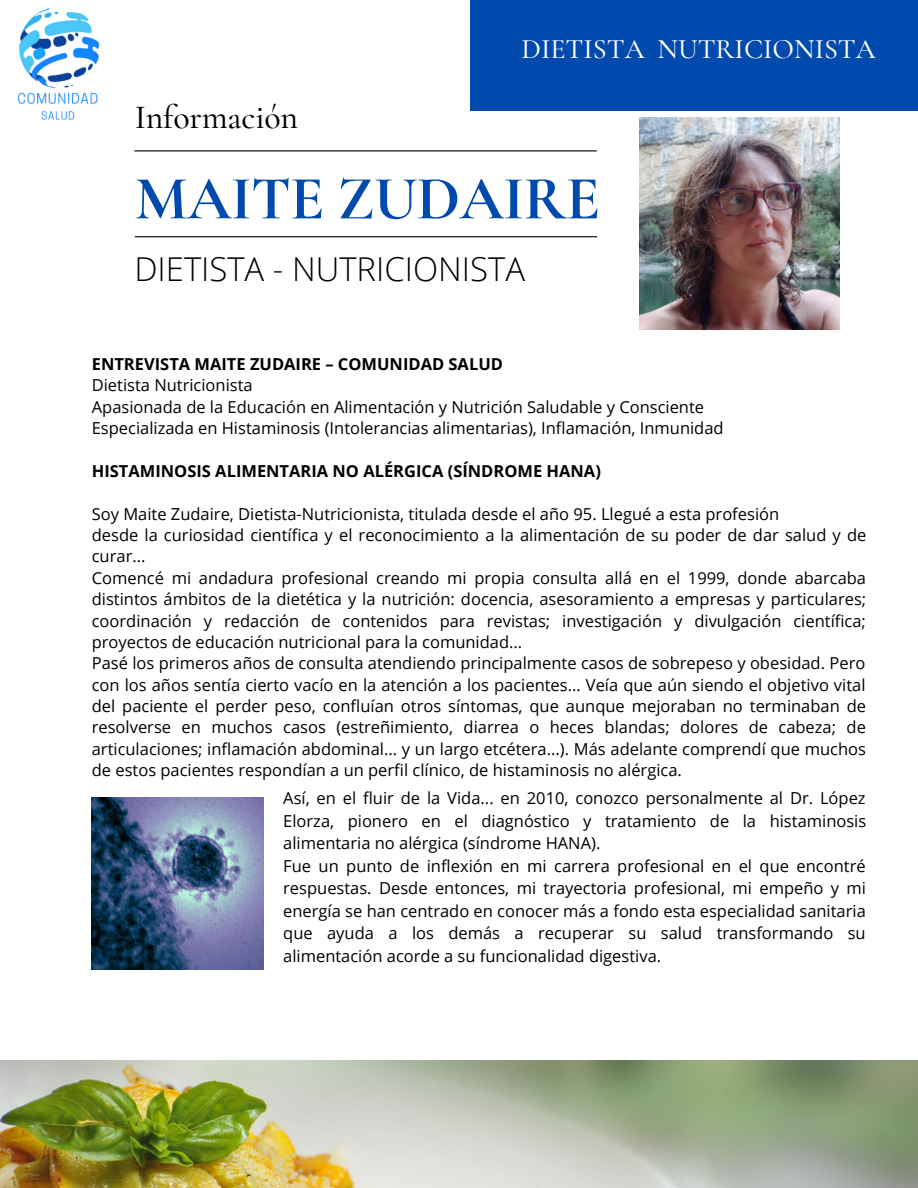
<style>
.page{position:relative;width:918px;height:1188px;background:#fff}
.page>*{position:absolute;margin:0;border:0;box-sizing:border-box;transform-origin:0 0}
.t1{font:700 62.1px "Cormorant Garamond";letter-spacing:-.015em;color:#004aad}
.t2{font:500 33.9px "Cormorant Garamond";letter-spacing:-.005em;color:#000}
.t3{font:300 32.85px "Open Sans";color:#000}
.t4{font:500 28.2px "Cormorant Garamond";color:#fff}
.t5{font:16.5px/21.3px "Open Sans";color:#000}
.t6{font:700 16.5px "Open Sans";color:#000}
</style>
<div class="page">
<hr style="left:134px;top:150px;width:463px;height:1px;background:#000">
<hr style="left:135px;top:236px;width:462px;height:1px;background:#000">
<div style="left:470px;top:0;width:448px;height:111px;background:#004aad"></div>
<img style="left:18px;top:8px;width:135px;height:144px">
<img style="left:640px;top:117px;width:200px;height:213px">
<img style="left:0;top:1060px;width:918px;height:128px">
<img style="left:92px;top:798px;width:172px;height:172px">
<h2 class="t2" style="left:135px;top:97px;width:165px">Información</h2>
<h3 class="t4" style="left:522px;top:32px;width:356px">DIETISTA NUTRICIONISTA</h3>
<h1 class="t1" style="left:135px;top:161px;width:467px">MAITE ZUDAIRE</h1>
<h3 class="t3" style="left:134px;top:246px;width:392px">DIETISTA - NUTRICIONISTA</h3>
<p class="t6" style="left:92px;top:352px;width:413px">ENTREVISTA MAITE ZUDAIRE – COMUNIDAD SALUD</p>
<p class="t5" style="left:92px;top:374px;width:633px">Dietista Nutricionista<br>Apasionada de la Educación en Alimentación y Nutrición Saludable y Consciente<br>Especializada en Histaminosis (Intolerancias alimentarias), Inflamación, Inmunidad</p>
<p class="t6" style="left:92px;top:459px;width:511px">HISTAMINOSIS ALIMENTARIA NO ALÉRGICA (SÍNDROME HANA)</p>
<p class="t5" style="left:92px;top:503px;width:776px">Soy Maite Zudaire, Dietista-Nutricionista, titulada desde el año 95. Llegué a esta profesión<br>desde la curiosidad científica y el reconocimiento a la alimentación de su poder de dar salud y de curar...<br>Comencé mi andadura profesional creando mi propia consulta allá en el 1999, donde abarcaba distintos ámbitos de la dietética y la nutrición: docencia, asesoramiento a empresas y particulares; coordinación y redacción de contenidos para revistas; investigación y divulgación científica; proyectos de educación nutricional para la comunidad...<br>Pasé los primeros años de consulta atendiendo principalmente casos de sobrepeso y obesidad. Pero con los años sentía cierto vacío en la atención a los pacientes... Veía que aún siendo el objetivo vital del paciente el perder peso, confluían otros síntomas, que aunque mejoraban no terminaban de resolverse en muchos casos (estreñimiento, diarrea o heces blandas; dolores de cabeza; de articulaciones; inflamación abdominal... y un largo etcétera...). Más adelante comprendí que muchos de estos pacientes respondían a un perfil clínico, de histaminosis no alérgica.</p>
<p class="t5" style="left:283px;top:787px;width:585px;line-height:22.5px">Así, en el fluir de la Vida... en 2010, conozco personalmente al Dr. López Elorza, pionero en el diagnóstico y tratamiento de la histaminosis alimentaria no alérgica (síndrome HANA).<br>Fue un punto de inflexión en mi carrera profesional en el que encontré respuestas. Desde entonces, mi trayectoria profesional, mi empeño y mi energía se han centrado en conocer más a fondo esta especialidad sanitaria que ayuda a los demás a recuperar su salud transformando su alimentación acorde a su funcionalidad digestiva.</p>
</div>
